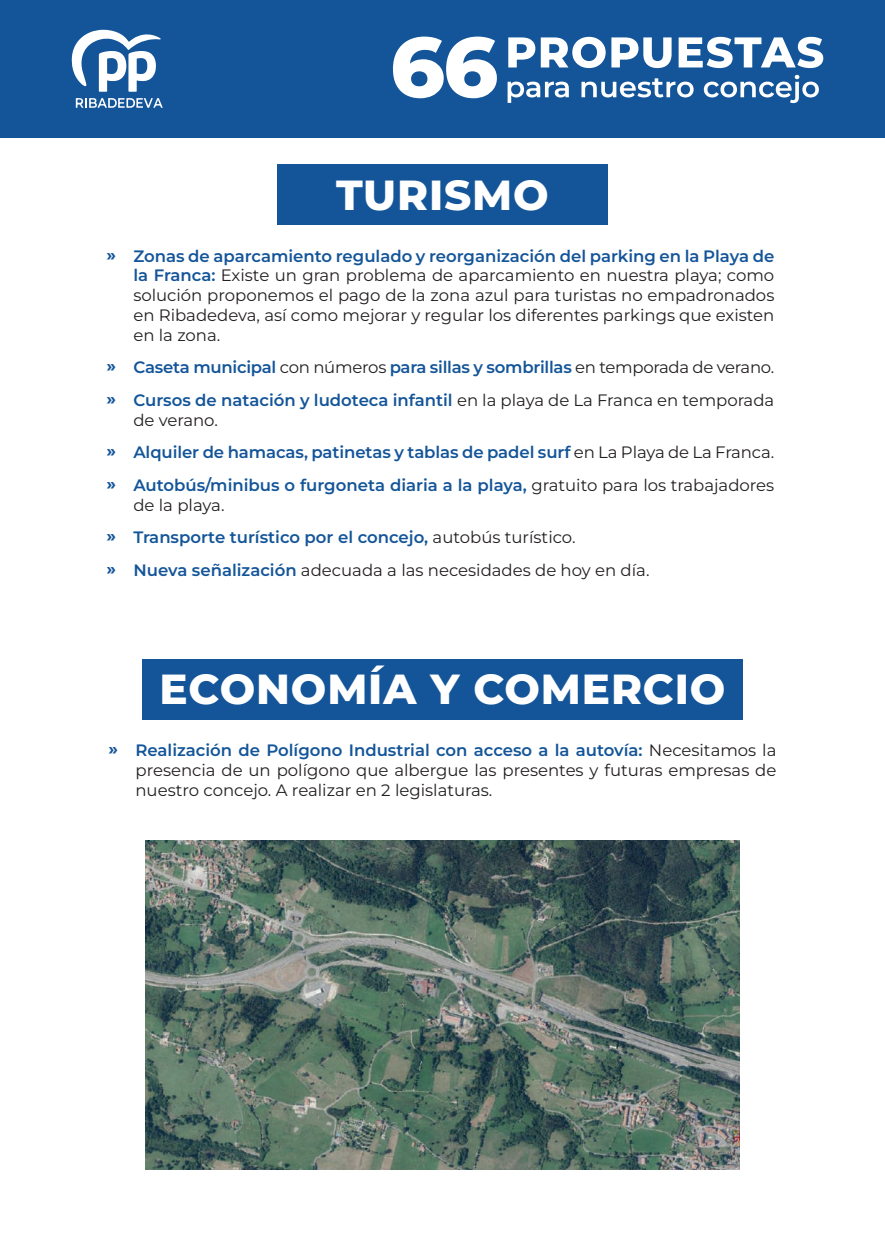
<style>
.page{position:relative;width:885px;height:1255px;background:#fff}
.page>*{position:absolute;margin:0;border:0;box-sizing:border-box;transform-origin:0 0}
.t1{font:800 42px "Montserrat";letter-spacing:.02em;color:#fff}
.t2{font:16.5px/19.8px "Montserrat";color:#231f20;text-align:justify}
.t3{font:600 16.5px/32.5px "Montserrat";letter-spacing:-.005em;color:#145599}
.s1{font-weight:700;color:#145599}
.s2{font-weight:600;color:#145599}
.s3{font-weight:700}
.s4{font-weight:400;color:#231f20}
</style>
<div class="page">
<div style="left:0;top:0;width:884px;height:137px;background:#145599"></div>
<svg style="left:507px;top:75px;width:311px;height:28px"></svg>
<svg style="left:508px;top:37px;width:315px;height:31px"></svg>
<div style="left:142px;top:659px;width:600px;height:60px;background:#145599"></div>
<div style="left:277px;top:165px;width:330px;height:60px;background:#145599"></div>
<img style="left:145px;top:840px;width:594px;height:329px">
<svg style="left:76px;top:98px;width:87px;height:10px"></svg>
<svg style="left:72px;top:30px;width:89px;height:62px"></svg>
<svg style="left:393px;top:37px;width:104px;height:61px"></svg>
<h1 class="t1" style="left:336px;top:167px;width:214px">TURISMO</h1>
<p class="t2" style="left:133px;top:245px;width:642px;text-indent:-27px"><span class="s1">ّ</span> <span class="s2">Zonas de aparcamiento regulado y reorganización del parking en la Playa de la Franca:</span> Existe un gran problema de aparcamiento en nuestra playa; como solución proponemos el pago de la zona azul para turistas no empadronados en Ribadedeva, así como mejorar y regular los diferentes parkings que existen en la zona.</p>
<p class="t3" style="left:106px;top:351px;width:669px"><span class="s3">ّ</span> Caseta municipal <span class="s4">con números</span> para sillas y sombrillas <span class="s4">en temporada de verano. </span><span class="s3">ّ</span> Cursos de natación y ludoteca infantil <span class="s4">en la playa de La Franca en temporada</span></p>
<p class="t3" style="left:106px;top:403px;width:669px;text-indent:27px"><span class="s4">de verano.<br></span><span class="s3">ّ</span> Alquiler de hamacas, patinetas y tablas de padel surf <span class="s4">en La Playa de La Franca. </span><span class="s3">ّ</span> Autobús/minibus o furgoneta diaria a la playa, <span class="s4">gratuito para los trabajadores</span></p>
<p class="t2" style="left:106px;top:488px;width:544px;line-height:32.5px;text-align:left;text-indent:27px">de la playa.<br><span class="s1">ّ</span> <span class="s2">Transporte turístico por el concejo,</span> autobús turístico.<br><span class="s1">ّ</span> <span class="s2">Nueva señalización</span> adecuada a las necesidades de hoy en día.</p>
<h1 class="t1" style="left:159px;top:661px;width:567px">ECONOMÍA Y COMERCIO</h1>
<p class="t2" style="left:135px;top:740px;width:642px;text-indent:-27px"><span class="s1">ّ</span> <span class="s2">Realización de Polígono Industrial con acceso a la autovía:</span> Necesitamos la presencia de un polígono que albergue las presentes y futuras empresas de nuestro concejo. A realizar en 2 legislaturas.</p>
</div>
